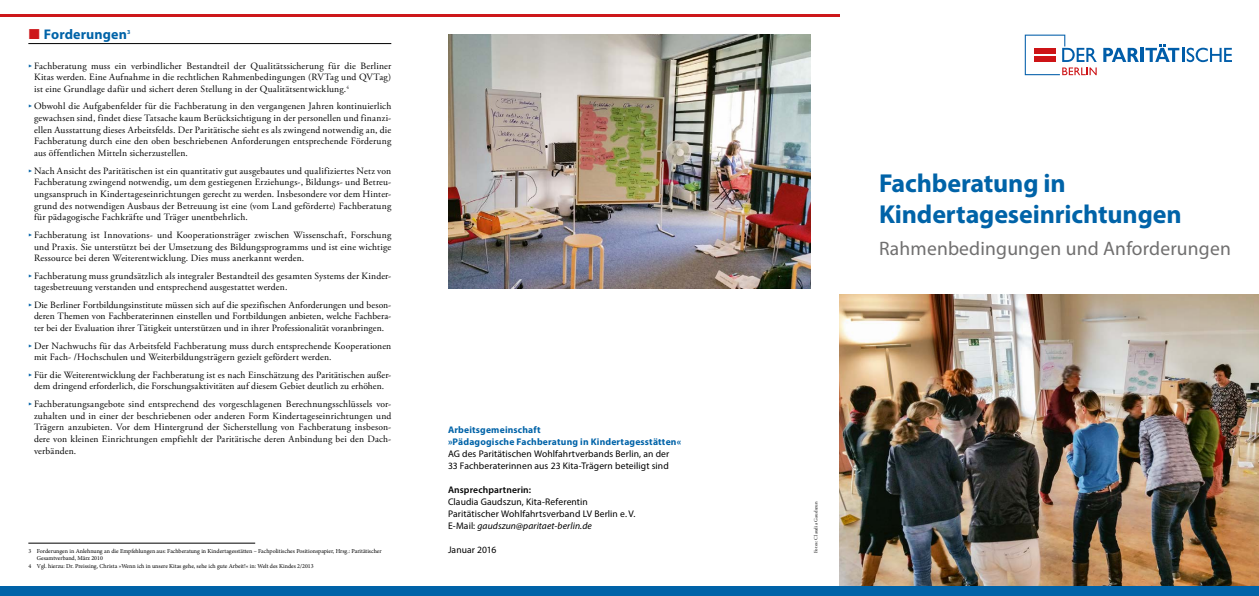
<style>
.page{position:relative;width:1259px;height:596px;background:#fff}
.page>*{position:absolute;margin:0;border:0;box-sizing:border-box;transform-origin:0 0}
.t1{font:700 26px/31.2px "Myriad Pro";letter-spacing:-.005em;color:#0063a8}
.t2{font:19.5px "Myriad Pro";letter-spacing:.01em;color:#706f6f}
.t3{font:700 14px "Myriad Pro";letter-spacing:.01em;color:#0063a8}
.t4{font:9.6px/11.7px "Adobe Garamond Pro";letter-spacing:.015em;color:#000;text-align:justify}
.t5{font:9.6px/12px "Myriad Pro";letter-spacing:.01em;color:#000}
.t6{font:700 9.6px/12px "Myriad Pro";letter-spacing:.015em;color:#0063a8}
.t7{font:600 9.6px "Myriad Pro";letter-spacing:.01em;color:#000}
.t8{font:6px "Minion Pro";color:#000}
.t9{font:700 6px "Myriad Pro";color:#0063a8}
.t10{font:5px "Adobe Garamond Pro";letter-spacing:.035em;color:#000}
.s1{font-family:"Nexus Sans OT";font-size:15px;color:#cd171a}
.s2{color:#0063a8}
.s3{font-style:italic}
</style>
<div class="page">
<img style="left:839px;top:295px;width:420px;height:291px">
<img style="left:448px;top:34px;width:363px;height:254px">
<div style="left:0;top:586px;width:1259px;height:9px;background:#0063a8"></div>
<svg style="left:1103px;top:48px;width:36px;height:14px"></svg>
<hr style="left:1140px;top:48px;width:3px;height:14px;background:#005da9">
<svg style="left:1145px;top:45px;width:87px;height:17px"></svg>
<svg style="left:1024px;top:35px;width:72px;height:40px"></svg>
<hr style="left:0;top:14px;width:839px;height:3px;background:#cd171a">
<hr style="left:28px;top:43px;width:363px;height:1px;background:#000">
<hr style="left:28px;top:542px;width:227px;height:1px;background:#000">
<h3 class="t3" style="left:28px;top:26px;width:100px"><span class="s1">▪</span> Forderungen</h3>
<p class="t9" style="left:127px;top:28px;width:5px">3</p>
<p class="t4" style="left:34px;top:60px;width:359px;text-indent:-6px"><span class="s2">✓</span> Fachberatung muss ein verbindlicher Bestandteil der Qualitätssicherung für die Berliner Kitas werden. Eine Aufnahme in die rechtlichen Rahmenbedingungen (RVTag und QVTag) ist eine Grundlage dafür und sichert deren Stellung in der Qualitätsentwicklung.<sup>4</sup></p>
<p class="t4" style="left:34px;top:101px;width:359px;text-indent:-6px"><span class="s2">✓</span> Obwohl die Aufgabenfelder für die Fachberatung in den vergangenen Jahren kontinuierlich gewachsen sind, findet diese Tatsache kaum Berücksichtigung in der personellen und finanzi&shy;ellen Ausstattung dieses Arbeitsfelds. Der Paritätische sieht es als zwingend notwendig an, die Fachberatung durch eine den oben beschriebenen Anforderungen entsprechende Förderung aus öffentlichen Mitteln sicherzustellen.</p>
<p class="t4" style="left:34px;top:165px;width:359px;text-indent:-6px"><span class="s2">✓</span> Nach Ansicht des Paritätischen ist ein quantitativ gut ausgebautes und qualifiziertes Netz von Fachberatung zwingend notwendig, um dem gestiegenen Erziehungs-, Bildungs- und Betreu&shy;ungsanspruch in Kindertageseinrichtungen gerecht zu werden. Insbesondere vor dem Hinter&shy;grund des notwendigen Ausbaus der Betreuung ist eine (vom Land geförderte) Fachberatung für pädagogische Fachkräfte und Träger unentbehrlich.</p>
<p class="t4" style="left:34px;top:229px;width:359px;text-indent:-6px"><span class="s2">✓</span> Fachberatung ist Innovations- und Kooperationsträger zwischen Wissenschaft, Forschung und Praxis. Sie unterstützt bei der Umsetzung des Bildungsprogramms und ist eine wichtige Ressource bei deren Weiterentwicklung. Dies muss anerkannt werden.</p>
<p class="t4" style="left:34px;top:270px;width:359px;text-indent:-6px"><span class="s2">✓</span> Fachberatung muss grundsätzlich als integraler Bestandteil des gesamten Systems der Kinder&shy;tagesbetreuung verstanden und entsprechend ausgestattet werden.</p>
<p class="t4" style="left:28px;top:299px;width:364px;text-align:center"><span class="s2">✓</span> Die Berliner Fortbildungsinstitute müssen sich auf die spezifischen Anforderungen und beson&shy;deren Themen von Fachberaterinnen einstellen und Fortbildungen anbieten, welche Fachbera&shy;ter bei der Evaluation ihrer Tätigkeit unterstützen und in ihrer Professionalität voranbringen.</p>
<p class="t4" style="left:34px;top:340px;width:359px;text-indent:-6px"><span class="s2">✓</span> Der Nachwuchs für das Arbeitsfeld Fachberatung muss durch entsprechende Kooperationen mit Fach- /Hochschulen und Weiterbildungsträgern gezielt gefördert werden.</p>
<p class="t4" style="left:28px;top:369px;width:364px;text-align:center"><span class="s2">✓</span> Für die Weiterentwicklung der Fachberatung ist es nach Einschätzung des Paritätischen außer&shy;dem dringend erforderlich, die Forschungsaktivitäten auf diesem Gebiet deutlich zu erhöhen.</p>
<p class="t4" style="left:34px;top:398px;width:359px;text-indent:-6px"><span class="s2">✓</span> Fachberatungsangebote sind entsprechend des vorgeschlagenen Berechnungsschlüssels vor&shy;zuhalten und in einer der beschriebenen oder anderen Form Kindertageseinrichtungen und Trägern anzubieten. Vor dem Hintergrund der Sicherstellung von Fachberatung insbeson&shy;dere von kleinen Einrichtungen empfiehlt der Paritätische deren Anbindung bei den Dach&shy;verbänden.</p>
<p class="t8" style="left:28px;top:547px;width:355px">3 Forderungen in Anlehnung an die Empfehlungen aus: Fachberatung in Kindertagesstätten – Fachpolitisches Positionspapier, Hrsg.: Paritätischer</p>
<p class="t8" style="left:37px;top:554px;width:68px">Gesamtverband, März 2010</p>
<p class="t8" style="left:28px;top:561px;width:287px">4 Vgl. hierzu: Dr. Preissing, Christa »Wenn ich in unsere Kitas gehe, sehe ich gute Arbeit!« in: Welt des Kindes 2/2013</p>
<p class="t6" style="left:448px;top:422px;width:235px">Arbeitsgemeinschaft<br>»Pädagogische Fachberatung in Kindertagesstätten«</p>
<p class="t5" style="left:448px;top:447px;width:223px">AG des Paritätischen Wohlfahrtverbands Berlin, an der<br>33 Fachberaterinnen aus 23 Kita-Trägern beteiligt sind</p>
<p class="t7" style="left:448px;top:483px;width:85px">Ansprechpartnerin:</p>
<p class="t5" style="left:448px;top:495px;width:189px">Claudia Gaudszun, Kita-Referentin<br>Paritätischer Wohlfahrtsverband LV Berlin e. V.<br>E-Mail: <span class="s3">gaudszun@paritaet-berlin.de</span></p>
<p class="t5" style="left:448px;top:543px;width:50px">Januar 2016</p>
<h1 class="t1" style="left:879px;top:166px;width:304px">Fachberatung in<br>Kindertageseinrichtungen</h1>
<h2 class="t2" style="left:879px;top:236px;width:353px">Rahmenbedingungen und Anforderungen</h2>
<p class="t10" style="left:813px;top:553px;width:54px;rotate:-90deg">Fotos: Claudia Gaudszun</p>
</div>
